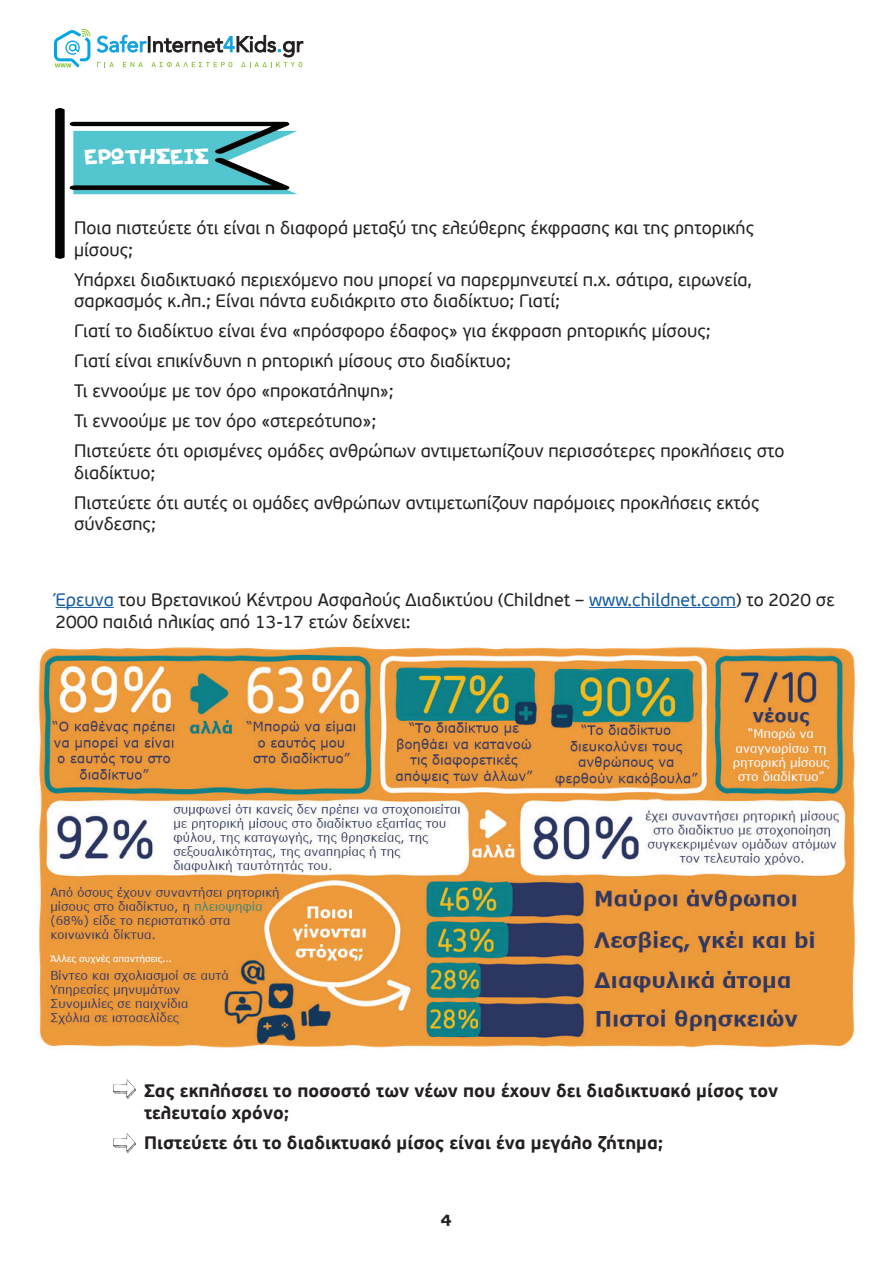
<style>
.page{position:relative;width:893px;height:1263px;background:#fff}
.page>*{position:absolute;margin:0;border:0;box-sizing:border-box;transform-origin:0 0}
.t1{font:30px "PF Amateur Flat Solid";color:#fff}
.t2{font:21px "PF Amateur Flat Cool";color:#231f20}
.t3{font:18px/30px "PF Beau Sans Pro";color:#231f20}
.t4{font:700 18px/21.6px "PF Beau Sans Pro";color:#231f20}
.s1{color:#175d9e}
</style>
<div class="page">
<svg style="left:54px;top:29px;width:36px;height:38px"></svg>
<svg style="left:97px;top:35px;width:206px;height:32px"></svg>
<img style="left:56px;top:109px;width:241px;height:150px">
<hr style="left:56px;top:607px;width:58px;height:1px;background:#175d9e">
<hr style="left:589px;top:607px;width:147px;height:1px;background:#175d9e">
<img style="left:38px;top:646px;width:818px;height:402px">
<img style="left:113px;top:1079px;width:22px;height:20px">
<img style="left:113px;top:1133px;width:22px;height:19px">
<h1 class="t1" style="left:85px;top:139px;width:126px">ΕΡΩΤΗΣΕΙΣ</h1>
<p class="t3" style="left:74px;top:217px;width:681px;line-height:21.6px">Ποια πιστεύετε ότι είναι η διαφορά μεταξύ της ελεύθερης έκφρασης και της ρητορικής μίσους;</p>
<p class="t3" style="left:74px;top:269px;width:679px;line-height:21.6px">Υπάρχει διαδικτυακό περιεχόμενο που μπορεί να παρερμηνευτεί π.χ. σάτιρα, ειρωνεία, σαρκασμός κ.λπ.; Είναι πάντα ευδιάκριτο στο διαδίκτυο; Γιατί;</p>
<p class="t3" style="left:74px;top:316px;width:712px">Γιατί το διαδίκτυο είναι ένα «πρόσφορο έδαφος» για έκφραση ρητορικής μίσους;<br>Γιατί είναι επικίνδυνη η ρητορική μίσους στο διαδίκτυο;<br>Τι εννοούμε με τον όρο «προκατάληψη»;<br>Τι εννοούμε με τον όρο «στερεότυπο»;<br>Πιστεύετε ότι ορισμένες ομάδες ανθρώπων αντιμετωπίζουν περισσότερες προκλήσεις στο</p>
<p class="t3" style="left:74px;top:458px;width:687px">διαδίκτυο;<br>Πιστεύετε ότι αυτές οι ομάδες ανθρώπων αντιμετωπίζουν παρόμοιες προκλήσεις εκτός</p>
<p class="t3" style="left:74px;top:510px;width:83px">σύνδεσης;</p>
<p class="t3" style="left:56px;top:589px;width:780px;line-height:21.6px"><span class="s1">Έρευνα</span> του Βρετανικού Κέντρου Ασφαλούς Διαδικτύου (Childnet – <span class="s1">www.childnet.com</span>) το 2020 σε<br>2000 παιδιά ηλικίας από 13-17 ετών δείχνει:</p>
<p class="t4" style="left:144px;top:1080px;width:636px">Σας εκπλήσσει το ποσοστό των νέων που έχουν δει διαδικτυακό μίσος τον τελευταίο χρόνο;</p>
<p class="t4" style="left:144px;top:1132px;width:521px">Πιστεύετε ότι το διαδικτυακό μίσος είναι ένα μεγάλο ζήτημα;</p>
<p class="t2" style="left:441px;top:1209px;width:13px">4</p>
</div>
